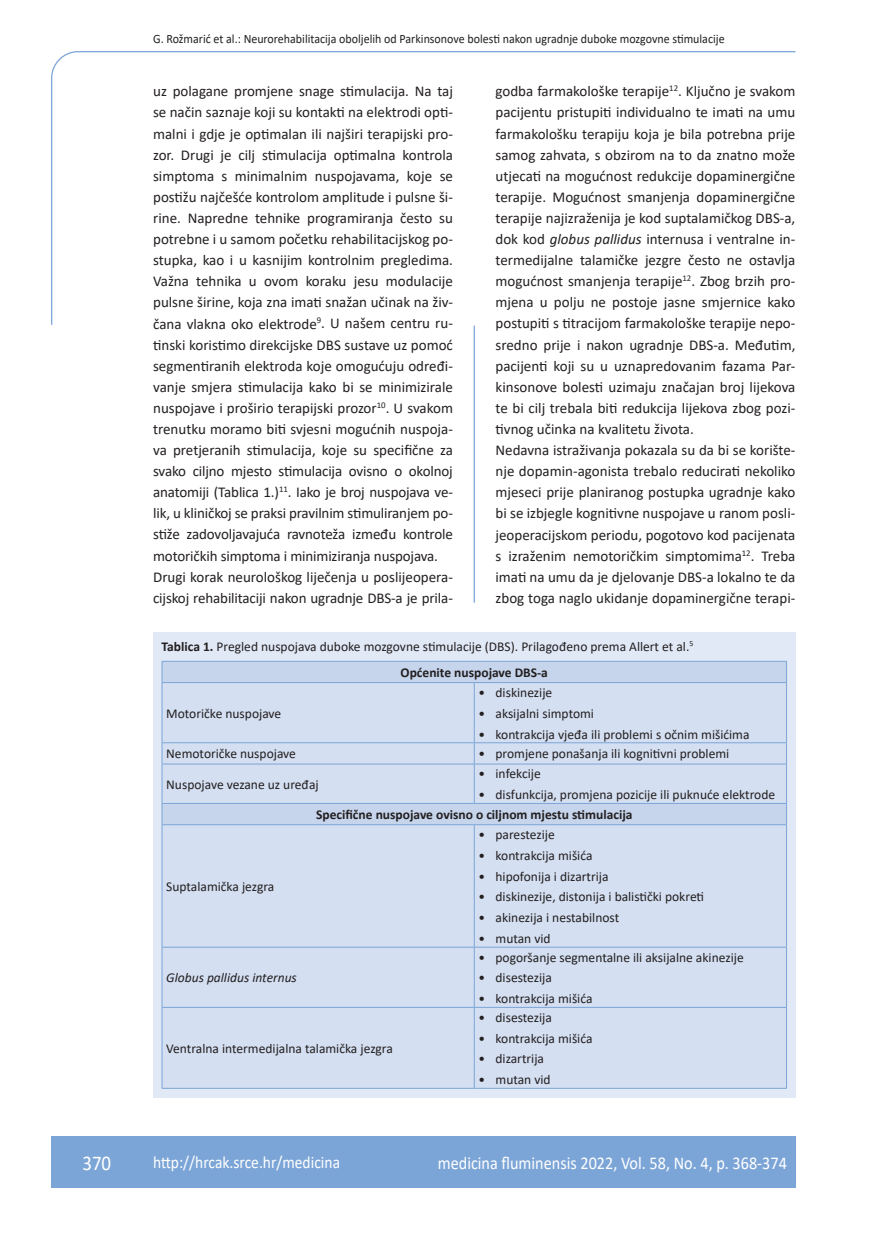
<style>
.page{position:relative;width:872px;height:1234px;background:#fff}
.page>*{position:absolute;margin:0;border:0;box-sizing:border-box;transform-origin:0 0}
.t1{font:21px "Calibri";color:#fff;scale:.9 1}
.t2{font:18px "Calibri";color:#fff;scale:.9 1}
.t3{font:17.25px "Calibri";color:#fff;scale:.9 1}
.t4{font:15px/21.1px "Calibri";color:#231f20}
.t5{font:13.5px/26.2px "Calibri";color:#231f20}
.t6{font:700 13.5px "Calibri";color:#231f20}
.t7{font:italic 13.5px "Calibri";color:#231f20}
.t8{font:12.75px "Calibri";color:#231f20;scale:.94 1}
.s1{font-style:italic}
.s2{font-weight:700}
</style>
<div class="page">
<svg style="left:51px;top:51px;width:745px;height:274px"></svg>
<hr style="left:473px;top:325px;width:2px;height:277px;background:#7ca5d7">
<div style="left:51px;top:1135px;width:744px;height:51px;background:#7ca5d7"></div>
<div style="left:153px;top:632px;width:642px;height:465px;background:#e1e9f6"></div>
<div style="left:163px;top:661px;width:623px;height:21px;background:#c6d5ec"></div>
<div style="left:163px;top:683px;width:623px;height:404px;background:#d4dff1"></div>
<hr style="left:162px;top:660px;width:312px;height:1px;background:#7ca5d7">
<svg style="left:162px;top:661px;width:1px;height:21px"></svg>
<hr style="left:474px;top:660px;width:313px;height:1px;background:#7ca5d7">
<svg style="left:786px;top:661px;width:1px;height:21px"></svg>
<hr style="left:162px;top:682px;width:312px;height:1px;background:#7ca5d7">
<hr style="left:162px;top:682px;width:1px;height:60px;background:#7ca5d7">
<hr style="left:474px;top:682px;width:313px;height:1px;background:#7ca5d7">
<hr style="left:474px;top:682px;width:1px;height:60px;background:#7ca5d7">
<hr style="left:786px;top:682px;width:1px;height:60px;background:#7ca5d7">
<hr style="left:162px;top:742px;width:312px;height:1px;background:#7ca5d7">
<svg style="left:162px;top:743px;width:1px;height:20px"></svg>
<hr style="left:474px;top:742px;width:313px;height:1px;background:#7ca5d7">
<svg style="left:474px;top:743px;width:1px;height:20px"></svg>
<svg style="left:786px;top:743px;width:1px;height:20px"></svg>
<hr style="left:162px;top:763px;width:312px;height:1px;background:#7ca5d7">
<hr style="left:162px;top:764px;width:1px;height:38px;background:#7ca5d7">
<hr style="left:474px;top:763px;width:313px;height:1px;background:#7ca5d7">
<hr style="left:474px;top:764px;width:1px;height:38px;background:#7ca5d7">
<hr style="left:786px;top:764px;width:1px;height:38px;background:#7ca5d7">
<hr style="left:162px;top:802px;width:312px;height:1px;background:#7ca5d7">
<svg style="left:162px;top:803px;width:1px;height:21px"></svg>
<hr style="left:474px;top:802px;width:313px;height:1px;background:#7ca5d7">
<svg style="left:786px;top:803px;width:1px;height:21px"></svg>
<hr style="left:162px;top:824px;width:312px;height:1px;background:#7ca5d7">
<hr style="left:162px;top:824px;width:1px;height:122px;background:#7ca5d7">
<hr style="left:474px;top:824px;width:313px;height:1px;background:#7ca5d7">
<hr style="left:474px;top:824px;width:1px;height:122px;background:#7ca5d7">
<hr style="left:786px;top:824px;width:1px;height:122px;background:#7ca5d7">
<hr style="left:162px;top:946px;width:312px;height:1px;background:#7ca5d7">
<hr style="left:162px;top:947px;width:1px;height:59px;background:#7ca5d7">
<hr style="left:474px;top:946px;width:313px;height:1px;background:#7ca5d7">
<hr style="left:474px;top:947px;width:1px;height:59px;background:#7ca5d7">
<hr style="left:786px;top:947px;width:1px;height:59px;background:#7ca5d7">
<hr style="left:162px;top:1006px;width:312px;height:1px;background:#7ca5d7">
<hr style="left:162px;top:1007px;width:1px;height:80px;background:#7ca5d7">
<hr style="left:474px;top:1006px;width:313px;height:1px;background:#7ca5d7">
<hr style="left:474px;top:1007px;width:1px;height:80px;background:#7ca5d7">
<hr style="left:786px;top:1007px;width:1px;height:80px;background:#7ca5d7">
<hr style="left:162px;top:1087px;width:312px;height:1px;background:#7ca5d7">
<hr style="left:474px;top:1087px;width:313px;height:1px;background:#7ca5d7">
<p class="t8" style="left:153px;top:29px;width:609px">G. Rožmarić et al.: Neurorehabilitacija oboljelih od Parkinsonove bolesti nakon ugradnje duboke mozgovne stimulacije</p>
<p class="t4" style="left:153px;top:80px;width:301px">uz polagane promjene snage stimulacija. Na taj se način saznaje koji su kontakti na elektrodi opti&shy;malni i gdje je optimalan ili najširi terapijski pro&shy;zor. Drugi je cilj stimulacija optimalna kontrola simptoma s minimalnim nuspojavama, koje se postižu najčešće kontrolom amplitude i pulsne ši&shy;rine. Napredne tehnike programiranja često su potrebne i u samom početku rehabilitacijskog po&shy;stupka, kao i u kasnijim kontrolnim pregledima.<br>Važna tehnika u ovom koraku jesu modulacije pulsne širine, koja zna imati snažan učinak na živ&shy;čana vlakna oko elektrode<sup>9</sup>. U našem centru ru&shy;tinski koristimo direkcijske DBS sustave uz pomoć segmentiranih elektroda koje omogućuju određi&shy;vanje smjera stimulacija kako bi se minimizirale nuspojave i proširio terapijski prozor<sup>10</sup>. U svakom trenutku moramo biti svjesni mogućnih nuspoja&shy;va pretjeranih stimulacija, koje su specifične za svako ciljno mjesto stimulacija ovisno o okolnoj anatomiji (Tablica 1.)<sup>11</sup>. Iako je broj nuspojava ve&shy;lik, u kliničkoj se praksi pravilnim stimuliranjem po&shy;stiže zadovoljavajuća ravnoteža između kontrole motoričkih simptoma i minimiziranja nuspojava.<br>Drugi korak neurološkog liječenja u poslijeopera&shy;cijskoj rehabilitaciji nakon ugradnje DBS-a je prila-</p>
<p class="t4" style="left:495px;top:80px;width:301px">godba farmakološke terapije<sup>12</sup>. Ključno je svakom pacijentu pristupiti individualno te imati na umu farmakološku terapiju koja je bila potrebna prije samog zahvata, s obzirom na to da znatno može utjecati na mogućnost redukcije dopaminergične terapije. Mogućnost smanjenja dopaminergične terapije najizraženija je kod suptalamičkog DBS-a, dok kod <span class="s1">globus pallidus</span> internusa i ventralne in&shy;termedijalne talamičke jezgre često ne ostavlja mogućnost smanjenja terapije<sup>12</sup>. Zbog brzih pro&shy;mjena u polju ne postoje jasne smjernice kako postupiti s titracijom farmakološke terapije nepo&shy;sredno prije i nakon ugradnje DBS-a. Međutim, pacijenti koji su u uznapredovanim fazama Par&shy;kinsonove bolesti uzimaju značajan broj lijekova te bi cilj trebala biti redukcija lijekova zbog pozi&shy;tivnog učinka na kvalitetu života.<br>Nedavna istraživanja pokazala su da bi se korište&shy;nje dopamin-agonista trebalo reducirati nekoliko mjeseci prije planiranog postupka ugradnje kako bi se izbjegle kognitivne nuspojave u ranom posli&shy;jeoperacijskom periodu, pogotovo kod pacijenata s izraženim nemotoričkim simptomima<sup>12</sup>. Treba imati na umu da je djelovanje DBS-a lokalno te da zbog toga naglo ukidanje dopaminergične terapi-</p>
<p class="t5" style="left:400px;top:632px;width:294px;text-indent:-239px"><span class="s2">Tablica 1.</span> Pregled nuspojava duboke mozgovne stimulacije (DBS). Prilagođeno prema Allert et al.<sup>5<br></sup><span class="s2">Općenite nuspojave DBS-a</span></p>
<p class="t5" style="left:166px;top:699px;width:116px">Motoričke nuspojave</p>
<p class="t5" style="left:478px;top:679px;width:75px">• diskinezije</p>
<p class="t5" style="left:478px;top:699px;width:117px">• aksijalni simptomi</p>
<p class="t5" style="left:478px;top:720px;width:272px">• kontrakcija vjeđa ili problemi s očnim mišićima</p>
<p class="t5" style="left:166px;top:740px;width:131px">Nemotoričke nuspojave</p>
<p class="t5" style="left:478px;top:740px;width:252px">• promjene ponašanja ili kognitivni problemi</p>
<p class="t5" style="left:166px;top:770px;width:154px">Nuspojave vezane uz uređaj</p>
<p class="t5" style="left:478px;top:760px;width:64px">• infekcije</p>
<p class="t5" style="left:478px;top:781px;width:298px">• disfunkcija, promjena pozicije ili puknuće elektrode</p>
<p class="t6" style="left:316px;top:805px;width:318px">Specifične nuspojave ovisno o ciljnom mjestu stimulacija</p>
<p class="t5" style="left:166px;top:872px;width:110px">Suptalamička jezgra</p>
<p class="t7" style="left:166px;top:968px;width:132px">Globus pallidus internus</p>
<p class="t5" style="left:166px;top:1034px;width:228px">Ventralna intermedijalna talamička jezgra</p>
<h1 class="t1" style="left:82px;top:1147px;width:33px">370</h1>
<p class="t3" style="left:153px;top:1149px;width:209px">http://hrcak.srce.hr/medicina</p>
<p class="t5" style="left:478px;top:821px;width:78px">• parestezije</p>
<p class="t5" style="left:478px;top:841px;width:115px">• kontrakcija mišića</p>
<p class="t5" style="left:478px;top:862px;width:131px">• hipofonija i dizartrija</p>
<p class="t5" style="left:478px;top:883px;width:227px">• diskinezije, distonija i balistički pokreti</p>
<p class="t5" style="left:478px;top:904px;width:142px">• akinezija i nestabilnost</p>
<p class="t5" style="left:478px;top:924px;width:74px">• mutan vid</p>
<p class="t5" style="left:478px;top:943px;width:267px">• pogoršanje segmentalne ili aksijalne akinezije</p>
<p class="t5" style="left:478px;top:964px;width:75px">• disestezija</p>
<p class="t5" style="left:478px;top:984px;width:115px">• kontrakcija mišića</p>
<p class="t5" style="left:478px;top:1003px;width:75px">• disestezija</p>
<p class="t5" style="left:478px;top:1024px;width:115px">• kontrakcija mišića</p>
<p class="t5" style="left:478px;top:1045px;width:67px">• dizartrija</p>
<p class="t5" style="left:478px;top:1065px;width:74px">• mutan vid</p>
<p class="t2" style="left:438px;top:1149px;width:389px">medicina fluminensis 2022, Vol. 58, No. 4, p. 368-374</p>
</div>
